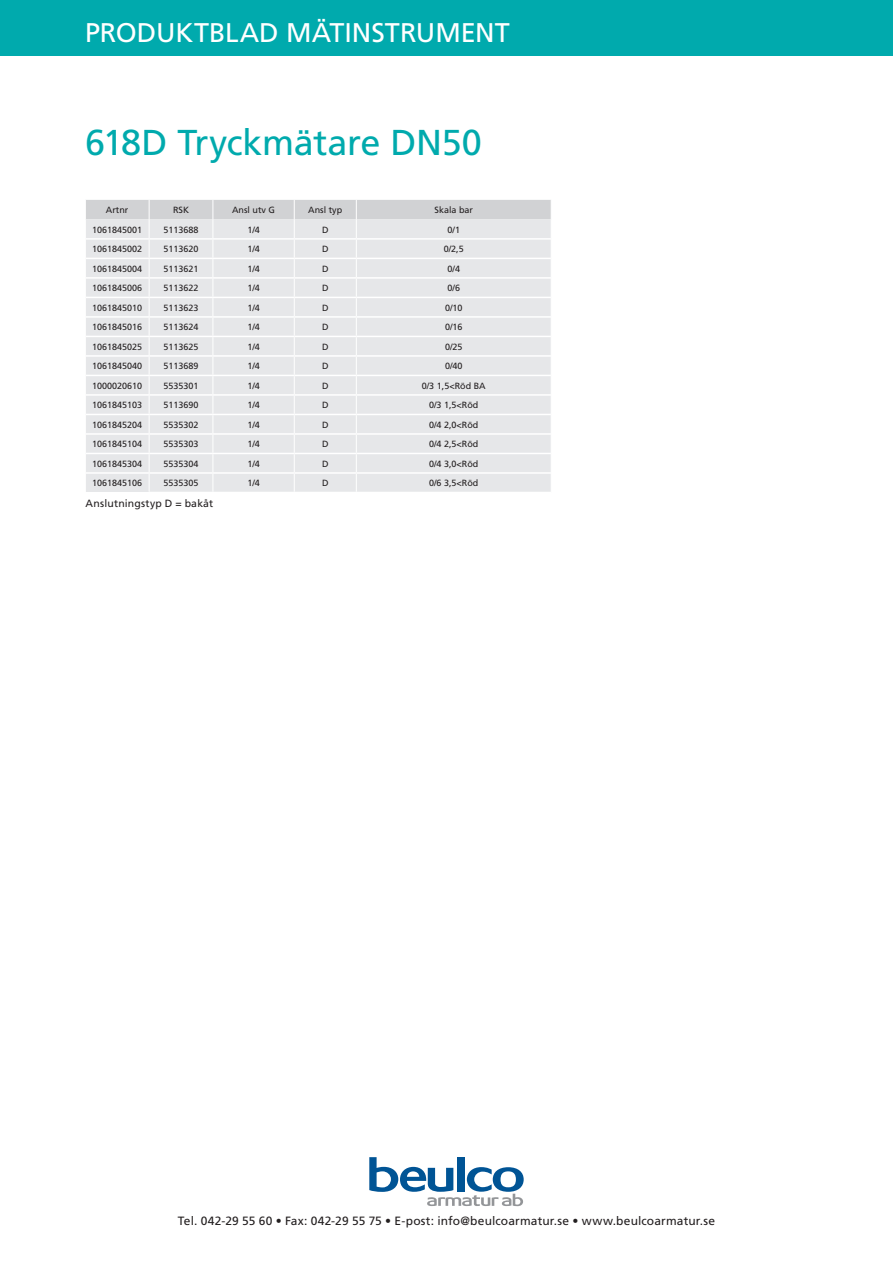
<style>
.page{position:relative;width:893px;height:1263px;background:#fff}
.page>*{position:absolute;margin:0;border:0;box-sizing:border-box;transform-origin:0 0}
.Artikelgrupp{font:36px "Frutiger LT Std";letter-spacing:-.01em;color:#00aaad}
.t1{font:27px "Frutiger LT Std";color:#fff}
.t2{font:12px "Frutiger LT Std";letter-spacing:.01em;color:#231f20}
.Förklaring{font:10.5px "Frutiger LT Std";letter-spacing:.02em;color:#231f20}
.TabelltextC{font:9px "Frutiger LT Std";color:#231f20}
.Artnr{font:9px "Frutiger LT Std";color:#231f20}
.TabellrubrikC{font:9px "Frutiger LT Std";color:#231f20}
</style>
<div class="page">
<div style="left:0;top:0;width:893px;height:55px;background:#00aaad"></div>
<svg style="left:369px;top:1157px;width:155px;height:49px"></svg>
<svg style="left:86px;top:200px;width:465px;height:292px;background:#e6e7e9"></svg>
<h2 class="t1" style="left:85px;top:16px;width:319px">PRODUKTBLAD Mätinstrume</h2>
<h2 class="t1" style="left:475px;top:16px;width:32px">nt</h2>
<p class="Artikelgrupp" style="left:85px;top:121px;width:398px">618D Tryckmätare DN 50</p>
<p class="TabellrubrikC" style="left:106px;top:205px;width:24px">Artnr</p>
<p class="TabellrubrikC" style="left:173px;top:205px;width:18px">RSK</p>
<p class="TabellrubrikC" style="left:232px;top:205px;width:45px">Ansl utv G</p>
<p class="TabellrubrikC" style="left:308px;top:205px;width:36px">Ansl typ</p>
<p class="TabellrubrikC" style="left:434px;top:205px;width:40px">Skala bar</p>
<p class="Artnr" style="left:92px;top:224px;width:52px">1061845001</p>
<p class="TabelltextC" style="left:163px;top:224px;width:37px">5113688</p>
<p class="TabelltextC" style="left:247px;top:224px;width:14px">1/4</p>
<p class="TabelltextC" style="left:322px;top:224px;width:8px">D</p>
<p class="TabelltextC" style="left:447px;top:224px;width:14px">0/1</p>
<p class="Artnr" style="left:92px;top:244px;width:52px">1061845002</p>
<p class="TabelltextC" style="left:163px;top:244px;width:37px">5113620</p>
<p class="TabelltextC" style="left:247px;top:244px;width:14px">1/4</p>
<p class="TabelltextC" style="left:322px;top:244px;width:8px">D</p>
<p class="TabelltextC" style="left:444px;top:244px;width:22px">0/2,5</p>
<p class="Artnr" style="left:92px;top:263px;width:52px">1061845004</p>
<p class="TabelltextC" style="left:163px;top:263px;width:37px">5113621</p>
<p class="TabelltextC" style="left:247px;top:263px;width:14px">1/4</p>
<p class="TabelltextC" style="left:322px;top:263px;width:8px">D</p>
<p class="TabelltextC" style="left:447px;top:263px;width:14px">0/4</p>
<p class="Artnr" style="left:92px;top:283px;width:52px">1061845006</p>
<p class="TabelltextC" style="left:163px;top:283px;width:37px">5113622</p>
<p class="TabelltextC" style="left:247px;top:283px;width:14px">1/4</p>
<p class="TabelltextC" style="left:322px;top:283px;width:8px">D</p>
<p class="TabelltextC" style="left:447px;top:283px;width:14px">0/6</p>
<p class="Artnr" style="left:92px;top:302px;width:52px">1061845010</p>
<p class="TabelltextC" style="left:163px;top:302px;width:37px">5113623</p>
<p class="TabelltextC" style="left:247px;top:302px;width:14px">1/4</p>
<p class="TabelltextC" style="left:322px;top:302px;width:8px">D</p>
<p class="TabelltextC" style="left:445px;top:302px;width:19px">0/10</p>
<p class="Artnr" style="left:92px;top:322px;width:52px">1061845016</p>
<p class="TabelltextC" style="left:163px;top:322px;width:37px">5113624</p>
<p class="TabelltextC" style="left:247px;top:322px;width:14px">1/4</p>
<p class="TabelltextC" style="left:322px;top:322px;width:8px">D</p>
<p class="TabelltextC" style="left:445px;top:322px;width:19px">0/16</p>
<p class="Artnr" style="left:92px;top:341px;width:52px">1061845025</p>
<p class="TabelltextC" style="left:163px;top:341px;width:37px">5113625</p>
<p class="TabelltextC" style="left:247px;top:341px;width:14px">1/4</p>
<p class="TabelltextC" style="left:322px;top:341px;width:8px">D</p>
<p class="TabelltextC" style="left:445px;top:341px;width:19px">0/25</p>
<p class="Artnr" style="left:92px;top:361px;width:52px">1061845040</p>
<p class="TabelltextC" style="left:163px;top:361px;width:37px">5113689</p>
<p class="TabelltextC" style="left:247px;top:361px;width:14px">1/4</p>
<p class="TabelltextC" style="left:322px;top:361px;width:8px">D</p>
<p class="TabelltextC" style="left:445px;top:361px;width:19px">0/40</p>
<p class="Artnr" style="left:92px;top:380px;width:52px">1000020610</p>
<p class="TabelltextC" style="left:163px;top:380px;width:37px">5535301</p>
<p class="TabelltextC" style="left:247px;top:380px;width:14px">1/4</p>
<p class="TabelltextC" style="left:322px;top:380px;width:8px">D</p>
<p class="TabelltextC" style="left:422px;top:380px;width:65px">0/3 1,5&lt;Röd BA</p>
<p class="Artnr" style="left:92px;top:400px;width:52px">1061845103</p>
<p class="TabelltextC" style="left:163px;top:400px;width:37px">5113690</p>
<p class="TabelltextC" style="left:247px;top:400px;width:14px">1/4</p>
<p class="TabelltextC" style="left:322px;top:400px;width:8px">D</p>
<p class="TabelltextC" style="left:429px;top:400px;width:51px">0/3 1,5&lt;Röd</p>
<p class="Artnr" style="left:92px;top:419px;width:52px">1061845204</p>
<p class="TabelltextC" style="left:163px;top:419px;width:37px">5535302</p>
<p class="TabelltextC" style="left:247px;top:419px;width:14px">1/4</p>
<p class="TabelltextC" style="left:322px;top:419px;width:8px">D</p>
<p class="TabelltextC" style="left:429px;top:419px;width:51px">0/4 2,0&lt;Röd</p>
<p class="Artnr" style="left:92px;top:439px;width:52px">1061845104</p>
<p class="TabelltextC" style="left:163px;top:439px;width:37px">5535303</p>
<p class="TabelltextC" style="left:247px;top:439px;width:14px">1/4</p>
<p class="TabelltextC" style="left:322px;top:439px;width:8px">D</p>
<p class="TabelltextC" style="left:429px;top:439px;width:51px">0/4 2,5&lt;Röd</p>
<p class="Artnr" style="left:92px;top:458px;width:52px">1061845304</p>
<p class="TabelltextC" style="left:163px;top:458px;width:37px">5535304</p>
<p class="TabelltextC" style="left:247px;top:458px;width:14px">1/4</p>
<p class="TabelltextC" style="left:322px;top:458px;width:8px">D</p>
<p class="TabelltextC" style="left:429px;top:458px;width:51px">0/4 3,0&lt;Röd</p>
<p class="Artnr" style="left:92px;top:478px;width:52px">1061845106</p>
<p class="TabelltextC" style="left:163px;top:478px;width:37px">5535305</p>
<p class="TabelltextC" style="left:247px;top:478px;width:14px">1/4</p>
<p class="TabelltextC" style="left:322px;top:478px;width:8px">D</p>
<p class="TabelltextC" style="left:429px;top:478px;width:51px">0/6 3,5&lt;Röd</p>
<p class="Förklaring" style="left:86px;top:497px;width:129px">Anslutningstyp D = bakåt</p>
<h3 class="t2" style="left:178px;top:1214px;width:539px">Tel. 042-29 55 60 • Fax: 042-29 55 75 • E-post: info@beulcoarmatur.se • www.beulcoarmatur.se</h3>
</div>
